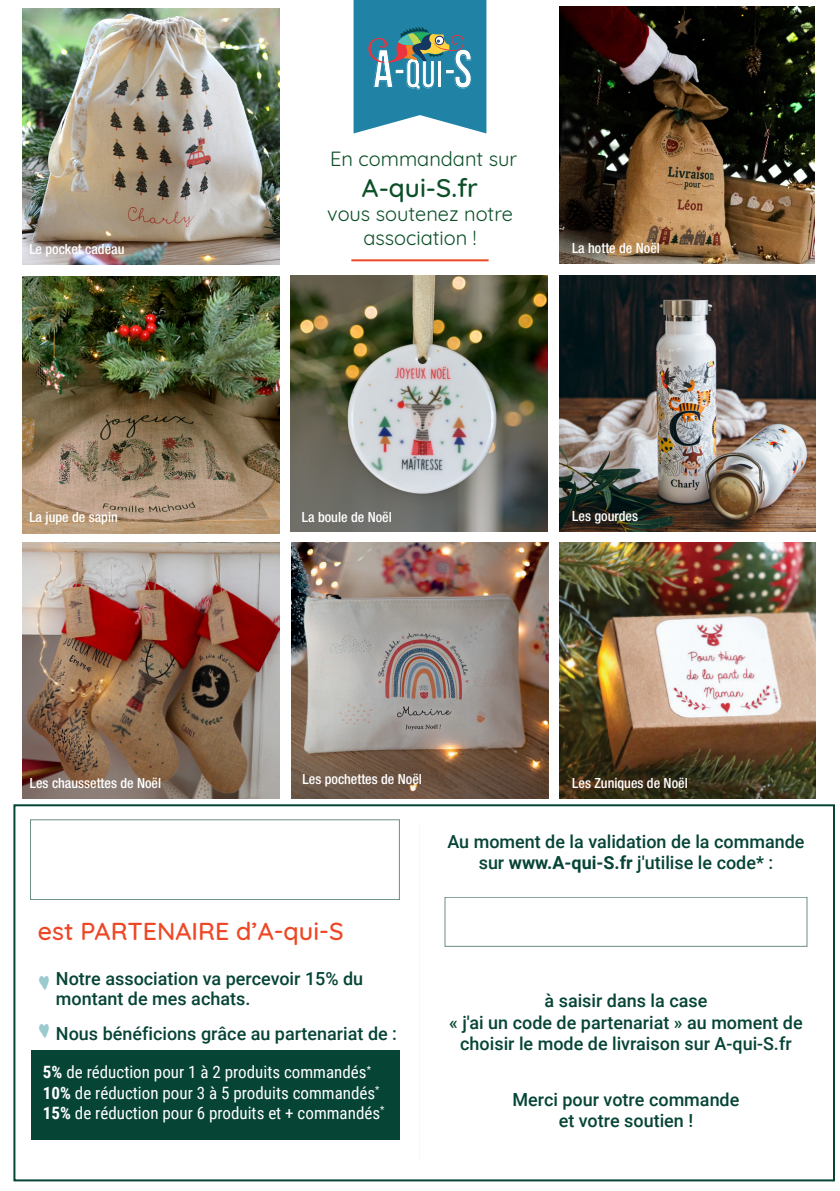
<style>
.page{position:relative;width:840px;height:1191px;background:#fff}
.page>*{position:absolute;margin:0;border:0;box-sizing:border-box;transform-origin:0 0}
.t1{font:54px "Bebas Neue";color:#fff;scale:.92 1}
.t2{font:700 44px/47.6px "Moon Flower";color:#9ccbcf}
.t3{font:500 26px "Quicksand";color:#0c4f28}
.t4{font:500 25px "Quicksand";color:#ed4826}
.t5{font:20px/24px "Quicksand";color:#0c4f28;text-align:center}
.t6{font:500 18px/21.6px "Roboto";color:#064436;text-align:center}
.t7{font:17px/20.4px "Roboto Condensed";color:#fff}
.t8{font:500 condensed 14px "Helvetica Neue LT Std";color:#fff}
.s1{font-size:52.6px}
.s2{font-size:41.4px}
.s3{font-size:39.6px}
.s4{font-weight:700}
</style>
<div class="page">
<div style="left:31px;top:1049px;width:368px;height:90px;background:#064436"></div>
<div style="left:13px;top:804px;width:821px;height:377px;border:2px solid #064436"></div>
<hr style="left:351px;top:259px;width:137px;height:2px;background:#ed4826">
<svg style="left:353px;top:0;width:133px;height:133px;background:#398ba5"></svg>
<img style="left:291px;top:542px;width:257px;height:256px">
<img style="left:559px;top:542px;width:256px;height:256px">
<img style="left:559px;top:275px;width:256px;height:256px">
<img style="left:559px;top:7px;width:255px;height:256px">
<img style="left:291px;top:275px;width:256px;height:256px">
<img style="left:23px;top:542px;width:256px;height:256px">
<img style="left:23px;top:277px;width:256px;height:256px">
<img style="left:23px;top:9px;width:256px;height:256px">
<h1 class="t1" style="left:373px;top:39px;width:109px">A<span class="s1">-</span><span class="s2">q</span><span class="s3">ui</span><span class="s1">-</span>s</h1>
<p class="t8" style="left:29px;top:241px;width:97px">Le pocket cadeau</p>
<p class="t5" style="left:330px;top:145px;width:188px">En commandant sur</p>
<h3 class="t3" style="left:362px;top:167px;width:117px">A-qui-S.fr</h3>
<p class="t5" style="left:327px;top:200px;width:187px">vous soutenez notre association !</p>
<p class="t8" style="left:571px;top:239px;width:89px">La hotte de Noël</p>
<p class="t8" style="left:29px;top:509px;width:90px">La jupe de sapin</p>
<p class="t8" style="left:302px;top:509px;width:91px">La boule de Noël</p>
<p class="t8" style="left:572px;top:507px;width:67px">Les gourdes</p>
<p class="t8" style="left:30px;top:774px;width:133px">Les chaussettes de Noël</p>
<p class="t8" style="left:302px;top:770px;width:121px">Les pochettes de Noël</p>
<p class="t8" style="left:572px;top:774px;width:117px">Les Zuniques de Noël</p>
<p class="t6" style="left:447px;top:829px;width:358px">Au moment de la validation de la commande sur <span class="s4">www.A-qui-S.fr</span> j'utilise le code* :</p>
<h3 class="t4" style="left:38px;top:911px;width:307px">est PARTENAIRE d’A-qui-S</h3>
<h2 class="t2" style="left:36px;top:954px;width:16px">♥ ♥</h2>
<p class="t6" style="left:56px;top:968px;width:308px;line-height:20px;text-align:left">Notre association va percevoir 15% du montant de mes achats.</p>
<p class="t6" style="left:56px;top:1021px;width:342px">Nous bénéficions grâce au partenariat de :</p>
<p class="t7" style="left:43px;top:1061px;width:343px"><span class="s4">5%</span> de réduction pour 1 à 2 produits commandés<sup>*<br></sup><span class="s4">10%</span> de réduction pour 3 à 5 produits commandés<sup>*<br></sup><span class="s4">15%</span> de réduction pour 6 produits et + commandés<sup>*</sup></p>
<p class="t6" style="left:449px;top:989px;width:355px">à saisir dans la case<br>« j'ai un code de partenariat » au moment de choisir le mode de livraison sur A-qui-S.fr</p>
<p class="t6" style="left:512px;top:1087px;width:228px">Merci pour votre commande et votre soutien !</p>
</div>
